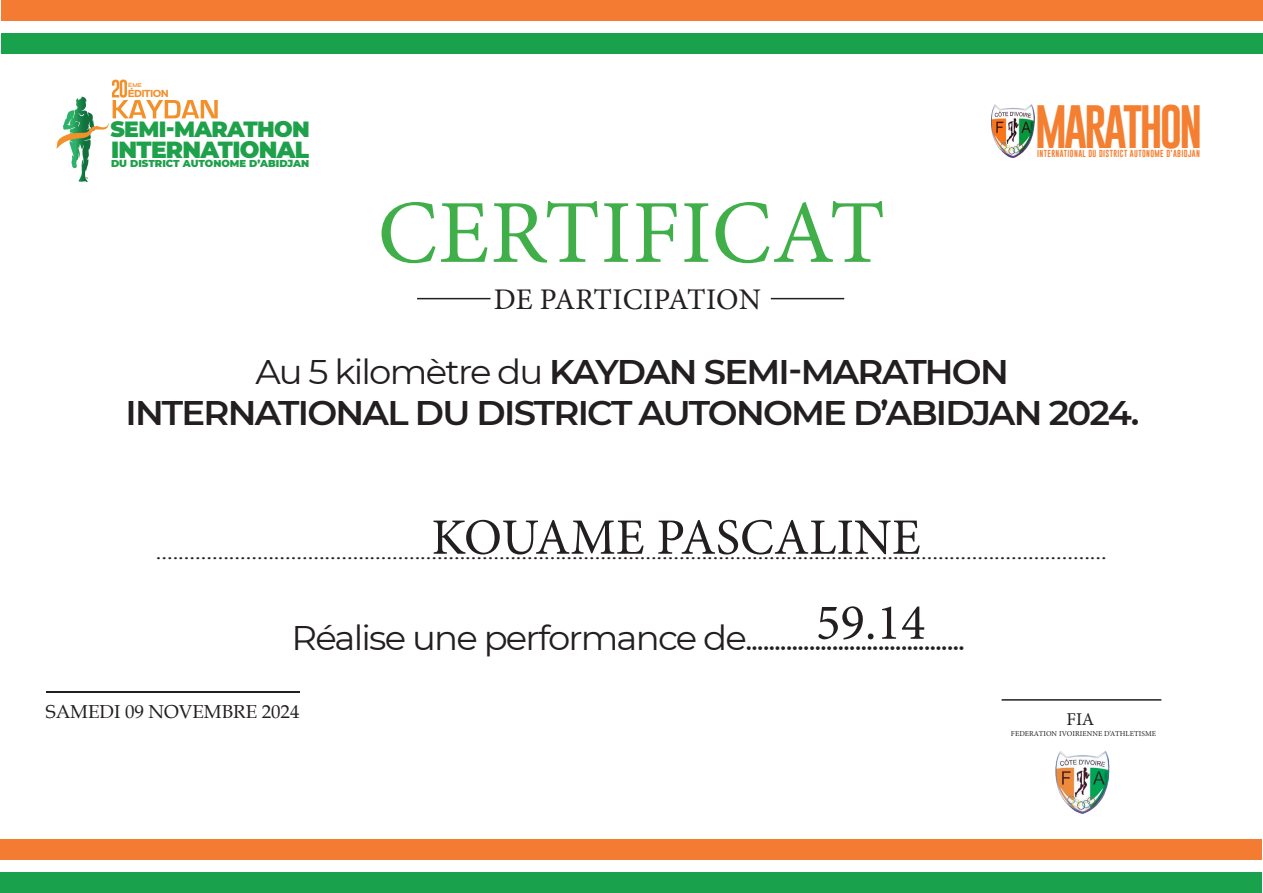
<style>
.page{position:relative;width:1263px;height:893px;background:#fff}
.page>*{position:absolute;margin:0;border:0;box-sizing:border-box;transform-origin:0 0}
.t1{font:90px "Minion Pro";letter-spacing:.01em;color:#40ae49}
.t2{font:51px/85.1px "Minion Pro";color:#231f20;text-align:right}
.t3{font:44.7px "Gobold";letter-spacing:-.07em;color:#f47f30}
.t4{font:600 34.2px/41px "Montserrat";letter-spacing:-.05em;color:#231f20;text-align:center;scale:1.04 1}
.t5{font:34.2px "Montserrat";letter-spacing:-.05em;color:#231f20;scale:1.04 1}
.t6{font:30px "Minion Pro";color:#231f20}
.t7{font:900 23.25px "Montserrat";letter-spacing:-.03em;color:#1fa14b}
.t8{font:900 22.05px "Montserrat";letter-spacing:-.03em;color:#1fa14b}
.t9{font:18.75px "Book Antiqua";color:#231f20}
.t10{font:18px "Minion Pro";color:#231f20;scale:1.37 1}
.t11{font:18px "Minion Pro";color:#231f20}
.t12{font:800 10.35px "Nexa";letter-spacing:-.05em;color:#f3902a}
.t13{font:900 10.05px "Montserrat";color:#1fa14b}
.t14{font:7.5px "Gobold";letter-spacing:.05em;color:#f47f30}
.t15{font:7.5px "Minion Pro";letter-spacing:.01em;color:#231f20}
.t16{font:5.4px "Marsek Demi";color:#f3902a}
.s1{font-weight:400}
</style>
<div class="page">
<div style="left:1px;top:0;width:1262px;height:21px;background:#f47b32"></div>
<div style="left:1px;top:33px;width:1262px;height:21px;background:#1aa14b"></div>
<div style="left:0;top:839px;width:1262px;height:21px;background:#f47b32"></div>
<div style="left:0;top:872px;width:1262px;height:21px;background:#1aa14b"></div>
<svg style="left:56px;top:80px;width:162px;height:102px"></svg>
<hr style="left:1001px;top:699px;width:160px;height:2px;background:#231f20">
<hr style="left:417px;top:298px;width:73px;height:1px;background:#231f20">
<hr style="left:771px;top:298px;width:73px;height:1px;background:#231f20">
<img style="left:1055px;top:751px;width:55px;height:63px">
<img style="left:991px;top:105px;width:43px;height:52px">
<hr style="left:46px;top:691px;width:253px;height:1px;background:#231f20">
<p class="t16" style="left:128px;top:81px;width:15px">ÈME</p>
<p class="t12" style="left:128px;top:87px;width:43px">ÉDITION</p>
<p class="t8" style="left:110px;top:112px;width:201px">SEMI-MARATHON</p>
<p class="t13" style="left:111px;top:156px;width:200px">DU DISTRICT AUTONOME D’ABIDJAN</p>
<p class="t7" style="left:111px;top:132px;width:200px">INTERNATIONAL</p>
<h1 class="t1" style="left:378px;top:173px;width:509px">CERTIFICAT</h1>
<h3 class="t6" style="left:494px;top:279px;width:269px">DE PARTICIPATION</h3>
<h3 class="t3" style="left:1035px;top:98px;width:169px">MARATHON</h3>
<p class="t14" style="left:1037px;top:149px;width:164px">INTERNATIONAL DU DISTRICT AUTONOME D’ABIDJAN</p>
<h3 class="t4" style="left:125px;top:350px;width:976px"><span class="s1">Au 5 kilomètre du</span> KAYDAN SEMI-MARATHON<br>INTERNATIONAL DU DISTRICT AUTONOME D’ABIDJAN 2024.</h3>
<h2 class="t2" style="left:431px;top:495px;width:495px">KOUAME PASCALINE<br>59.14</h2>
<p class="t10" style="left:156px;top:541px;width:696px">.........................................................................................................................................................................</p>
<h3 class="t5" style="left:292px;top:614px;width:649px">Réalise une performance de......................................</h3>
<p class="t9" style="left:46px;top:698px;width:255px">SAMEDI 09 NOVEMBRE 2024</p>
<p class="t11" style="left:1066px;top:707px;width:29px">FIA</p>
<p class="t15" style="left:1011px;top:729px;width:147px">FEDERATION IVOIRIENNE D’ATHLETISME</p>
</div>
